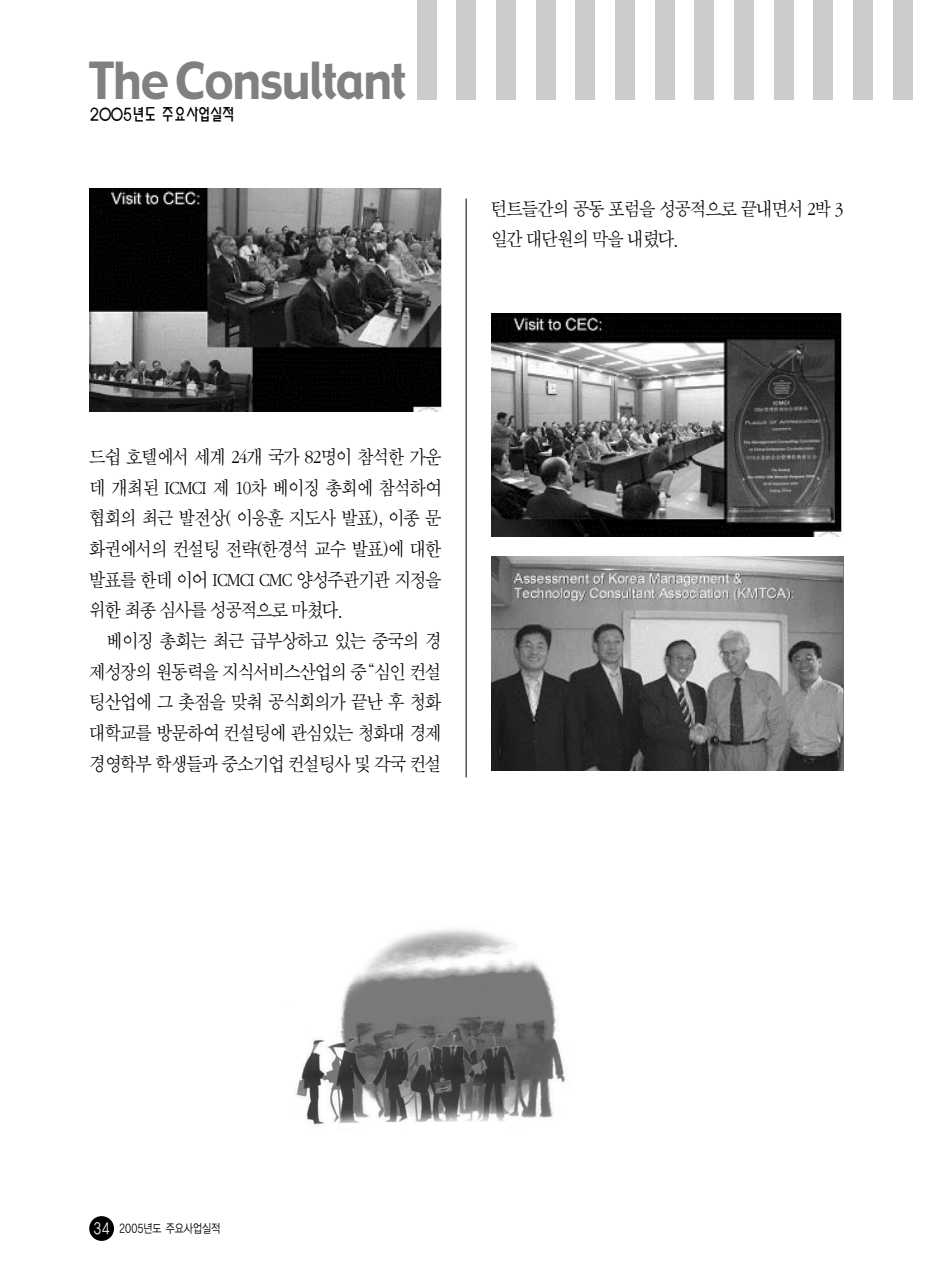
<style>
.page{position:relative;width:931px;height:1280px;background:#fff}
.page>*{position:absolute;margin:0;border:0;box-sizing:border-box;transform-origin:0 0}
.t1{font:49.88px "Gadget";letter-spacing:-.025em;color:#808080;scale:.95 1}
.t2{font:20.12px/30.6px "Sand Sm";letter-spacing:-.045em;color:#000;text-align:justify;scale:.9 1}
.t3{font:15.75px "Yhead L";letter-spacing:-.1em;color:#000;scale:.85 1}
.t4{font:12.25px "YGO12";letter-spacing:-.07em;color:#000;scale:.8 1}
.s1{font-size:15.75px;color:#fff}
</style>
<div class="page">
<img style="left:296px;top:929px;width:269px;height:196px">
<div style="left:89px;top:1215px;width:25px;height:25px;background:#000;border-radius:50%"></div>
<img style="left:491px;top:313px;width:351px;height:223px">
<img style="left:89px;top:189px;width:352px;height:223px">
<img style="left:491px;top:556px;width:352px;height:214px">
<hr style="left:466px;top:198px;width:1px;height:579px;background:#000">
<div style="left:456px;top:0;width:20px;height:99px;background:#ccc"></div>
<div style="left:417px;top:0;width:20px;height:99px;background:#ccc"></div>
<div style="left:496px;top:0;width:20px;height:99px;background:#ccc"></div>
<div style="left:536px;top:0;width:20px;height:99px;background:#ccc"></div>
<div style="left:575px;top:0;width:20px;height:99px;background:#ccc"></div>
<div style="left:615px;top:0;width:20px;height:99px;background:#ccc"></div>
<div style="left:655px;top:0;width:20px;height:99px;background:#ccc"></div>
<div style="left:694px;top:0;width:20px;height:99px;background:#ccc"></div>
<div style="left:734px;top:0;width:20px;height:99px;background:#ccc"></div>
<div style="left:774px;top:0;width:20px;height:99px;background:#ccc"></div>
<div style="left:814px;top:0;width:19px;height:99px;background:#ccc"></div>
<div style="left:853px;top:0;width:20px;height:99px;background:#ccc"></div>
<div style="left:893px;top:0;width:20px;height:99px;background:#ccc"></div>
<h1 class="t1" style="left:89px;top:62px;width:335px">The Consultant</h1>
<p class="t3" style="left:89px;top:107px;width:173px">2005년도 주요사업실적</p>
<p class="t2" style="left:491px;top:194px;width:393px">턴트들간의 공동 포럼을 성공적으로 끝내면서 2박 3 일간 대단원의 막을 내렸다.</p>
<p class="t2" style="left:89px;top:443px;width:393px">드쉽 호텔에서 세계 24개 국가 82명이 참석한 가운 데 개최된 ICMCI 제 10차 베이징 총회에 참석하여 협회의 최근 발전상( 이응훈 지도사 발표), 이종 문 화권에서의 컨설팅 전략(한경석 교수 발표)에 대한 발표를 한데 이어 ICMCI CMC 양성주관기관 지정을 위한 최종 심사를 성공적으로 마쳤다.</p>
<p class="t2" style="left:89px;top:626px;width:393px;text-indent:17px">베이징 총회는 최근 급부상하고 있는 중국의 경 제성장의 원동력을 지식서비스산업의 중1심인 컨설 팅산업에 그 촛점을 맞춰 공식회의가 끝난 후 청화 대학교를 방문하여 컨설팅에 관심있는 청화대 경제 경영학부 학생들과 중소기업 컨설팅사 및 각국 컨설</p>
<p class="t4" style="left:93px;top:1222px;width:161px"><span class="s1">34</span> 2005년도 주요사업실적</p>
</div>
